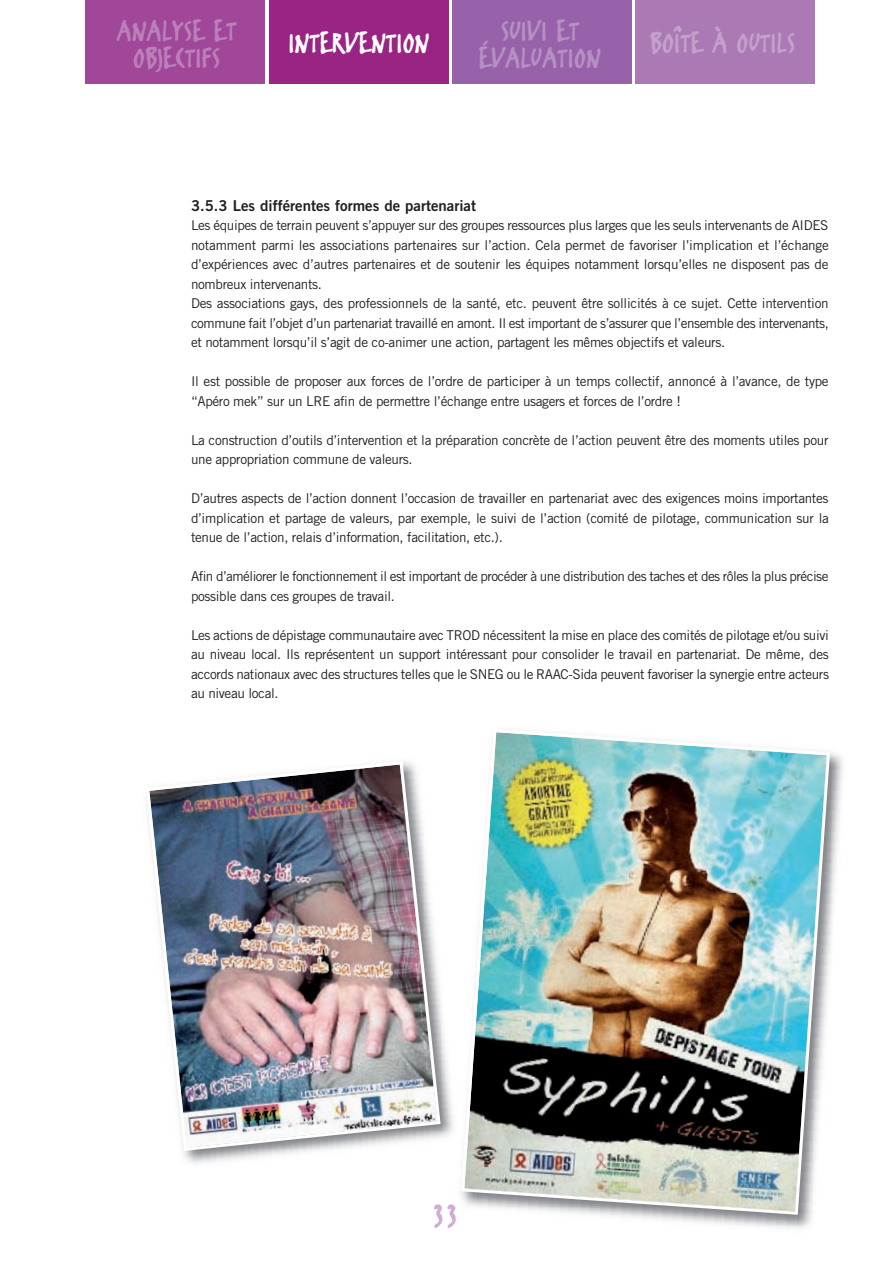
<style>
.page{position:relative;width:894px;height:1263px;background:#fff}
.page>*{position:absolute;margin:0;border:0;box-sizing:border-box;transform-origin:0 0}
.t1{font:45px "FF Erikrighthand";color:#d0acd0;scale:.86 1}
.t2{font:33px/27px "FF Erikrighthand";letter-spacing:-.01em;color:#ba81b8;text-align:center}
.t3{font:33px/27px "FF Erikrighthand";letter-spacing:-.01em;color:#b590c2;text-align:center}
.t4{font:33px "FF Erikrighthand";letter-spacing:-.01em;color:#fff}
.t5{font:33px "FF Erikrighthand";letter-spacing:-.01em;color:#c3a1cb}
.t6{font:15px "Trade Gothic Bold Two";color:#231f20}
.t7{font:13.5px/19.5px "Trade Gothic";letter-spacing:-.025em;color:#231f20}
</style>
<div class="page">
<img style="left:85px;top:0;width:758px;height:1229px">
<h2 class="t2" style="left:116px;top:16px;width:122px">ANALYSE ET<br>OBJECTIFS</h2>
<h2 class="t4" style="left:288px;top:23px;width:143px">INTERVENTION</h2>
<h2 class="t3" style="left:478px;top:16px;width:124px">SUIVI ET<br>ÉVALUATION</h2>
<h2 class="t5" style="left:650px;top:22px;width:147px">BOÎTE À OUTILS</h2>
<p class="t6" style="left:191px;top:200px;width:287px">3.5.3 Les différentes formes de partenariat</p>
<p class="t7" style="left:191px;top:217px;width:639px">Les équipes de terrain peuvent s’appuyer sur des groupes ressources plus larges que les seuls intervenants de AIDES notamment parmi les associations partenaires sur l’action. Cela permet de favoriser l’implication et l’échange d’expériences avec d’autres partenaires et de soutenir les équipes notamment lorsqu’elles ne disposent pas de nombreux intervenants.<br>Des associations gays, des professionnels de la santé, etc. peuvent être sollicités à ce sujet. Cette intervention commune fait l’objet d’un partenariat travaillé en amont. Il est important de s’assurer que l’ensemble des intervenants, et notamment lorsqu’il s’agit de co-animer une action, partagent les mêmes objectifs et valeurs.</p>
<p class="t7" style="left:191px;top:373px;width:639px">Il est possible de proposer aux forces de l’ordre de participer à un temps collectif, annoncé à l’avance, de type “Apéro mek” sur un LRE afin de permettre l’échange entre usagers et forces de l’ordre !</p>
<p class="t7" style="left:191px;top:431px;width:639px">La construction d’outils d’intervention et la préparation concrète de l’action peuvent être des moments utiles pour une appropriation commune de valeurs.</p>
<p class="t7" style="left:191px;top:490px;width:639px;text-align:justify">D’autres aspects de l’action donnent l’occasion de travailler en partenariat avec des exigences moins importantes d’implication et partage de valeurs, par exemple, le suivi de l’action (comité de pilotage, communication sur la tenue de l’action, relais d’information, facilitation, etc.).</p>
<p class="t7" style="left:191px;top:568px;width:639px">Afin d’améliorer le fonctionnement il est important de procéder à une distribution des taches et des rôles la plus précise possible dans ces groupes de travail.</p>
<p class="t7" style="left:191px;top:626px;width:639px;text-align:justify">Les actions de dépistage communautaire avec TROD nécessitent la mise en place des comités de pilotage et/ou suivi au niveau local. Ils représentent un support intéressant pour consolider le travail en partenariat. De même, des accords nationaux avec des structures telles que le SNEG ou le RAAC-Sida peuvent favoriser la synergie entre acteurs au niveau local.</p>
<h1 class="t1" style="left:432px;top:1179px;width:31px">33</h1>
</div>
